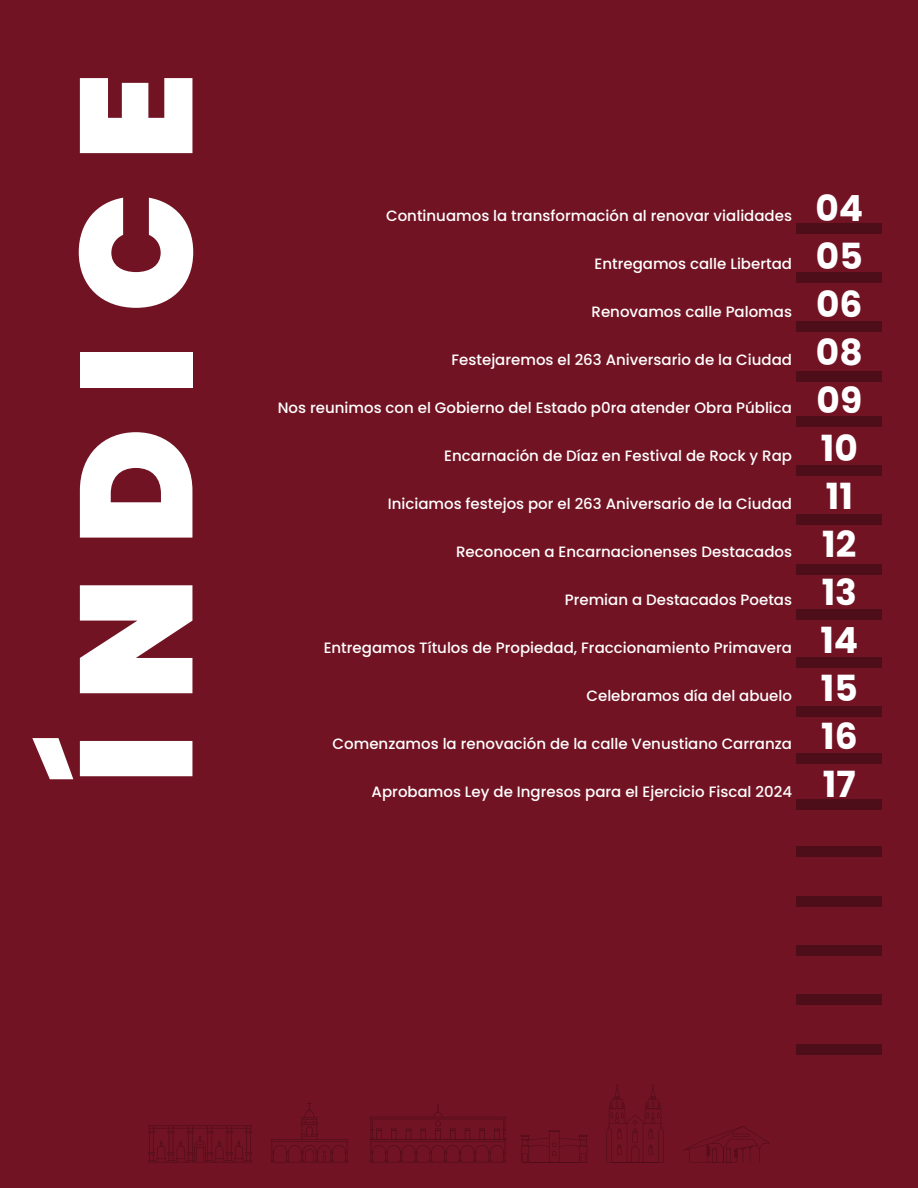
<style>
.page{position:relative;width:918px;height:1188px;background:#721323}
.page>*{position:absolute;margin:0;border:0;box-sizing:border-box;transform-origin:0 0}
.t1{font:900 159px "Poppins";letter-spacing:.2em;color:#fff}
.t2{font:700 36px/48px "Poppins";color:#fff}
.t3{font:500 15px "Poppins";color:#fff}
</style>
<div class="page">
<svg style="left:148px;top:1125px;width:104px;height:37px"></svg>
<svg style="left:683px;top:1126px;width:87px;height:37px"></svg>
<hr style="left:612px;top:1162px;width:47px;height:1px;background:#4e0d18">
<svg style="left:606px;top:1085px;width:58px;height:77px"></svg>
<svg style="left:271px;top:1101px;width:77px;height:61px"></svg>
<svg style="left:520px;top:1130px;width:68px;height:32px"></svg>
<hr style="left:529px;top:1162px;width:51px;height:1px;background:#4e0d18">
<svg style="left:370px;top:1104px;width:136px;height:58px"></svg>
<div style="left:797px;top:223px;width:85px;height:10px;background:#4e0e19"></div>
<div style="left:797px;top:610px;width:85px;height:10px;background:#4e0e19"></div>
<div style="left:797px;top:416px;width:85px;height:10px;background:#4e0e19"></div>
<div style="left:797px;top:799px;width:85px;height:11px;background:#4e0e19"></div>
<div style="left:797px;top:272px;width:85px;height:11px;background:#4e0e19"></div>
<div style="left:797px;top:657px;width:85px;height:10px;background:#4e0e19"></div>
<div style="left:797px;top:465px;width:85px;height:11px;background:#4e0e19"></div>
<div style="left:797px;top:847px;width:85px;height:10px;background:#4e0e19"></div>
<div style="left:797px;top:322px;width:85px;height:10px;background:#4e0e19"></div>
<div style="left:797px;top:706px;width:85px;height:11px;background:#4e0e19"></div>
<div style="left:797px;top:515px;width:85px;height:10px;background:#4e0e19"></div>
<div style="left:797px;top:896px;width:85px;height:10px;background:#4e0e19"></div>
<div style="left:797px;top:371px;width:85px;height:11px;background:#4e0e19"></div>
<div style="left:797px;top:753px;width:85px;height:11px;background:#4e0e19"></div>
<div style="left:797px;top:564px;width:85px;height:10px;background:#4e0e19"></div>
<div style="left:797px;top:945px;width:85px;height:11px;background:#4e0e19"></div>
<div style="left:797px;top:995px;width:85px;height:10px;background:#4e0e19"></div>
<div style="left:797px;top:1044px;width:85px;height:11px;background:#4e0e19"></div>
<h1 class="t1" style="left:45px;top:784px;width:713px;rotate:-90deg">ÍNDICE</h1>
<p class="t3" style="left:386px;top:207px;width:407px">Continuamos la transformación al renovar vialidades</p>
<p class="t3" style="left:595px;top:255px;width:199px">Entregamos calle Libertad</p>
<p class="t3" style="left:592px;top:303px;width:202px">Renovamos calle Palomas</p>
<p class="t3" style="left:452px;top:351px;width:342px">Festejaremos el 263 Aniversario de la Ciudad</p>
<p class="t3" style="left:278px;top:399px;width:516px">Nos reunimos con el Gobierno del Estado p0ra atender Obra Pública</p>
<p class="t3" style="left:444px;top:447px;width:349px">Encarnación de Díaz en Festival de Rock y Rap</p>
<p class="t3" style="left:388px;top:495px;width:406px">Iniciamos festejos por el 263 Aniversario de la Ciudad</p>
<p class="t3" style="left:456px;top:543px;width:338px">Reconocen a Encarnacionenses Destacados</p>
<p class="t3" style="left:565px;top:591px;width:229px">Premian a Destacados Poetas</p>
<p class="t3" style="left:324px;top:639px;width:470px">Entregamos Títulos de Propiedad, Fraccionamiento Primavera</p>
<p class="t3" style="left:587px;top:687px;width:207px">Celebramos día del abuelo</p>
<p class="t3" style="left:333px;top:735px;width:461px">Comenzamos la renovación de la calle Venustiano Carranza</p>
<p class="t3" style="left:372px;top:783px;width:422px">Aprobamos Ley de Ingresos para el Ejercicio Fiscal 2024</p>
<h2 class="t2" style="left:815px;top:185px;width:49px">04<br>05<br>06<br>08<br>09<br>10<br>11<br>12<br>13<br>14<br>15<br>16<br>17</h2>
</div>
